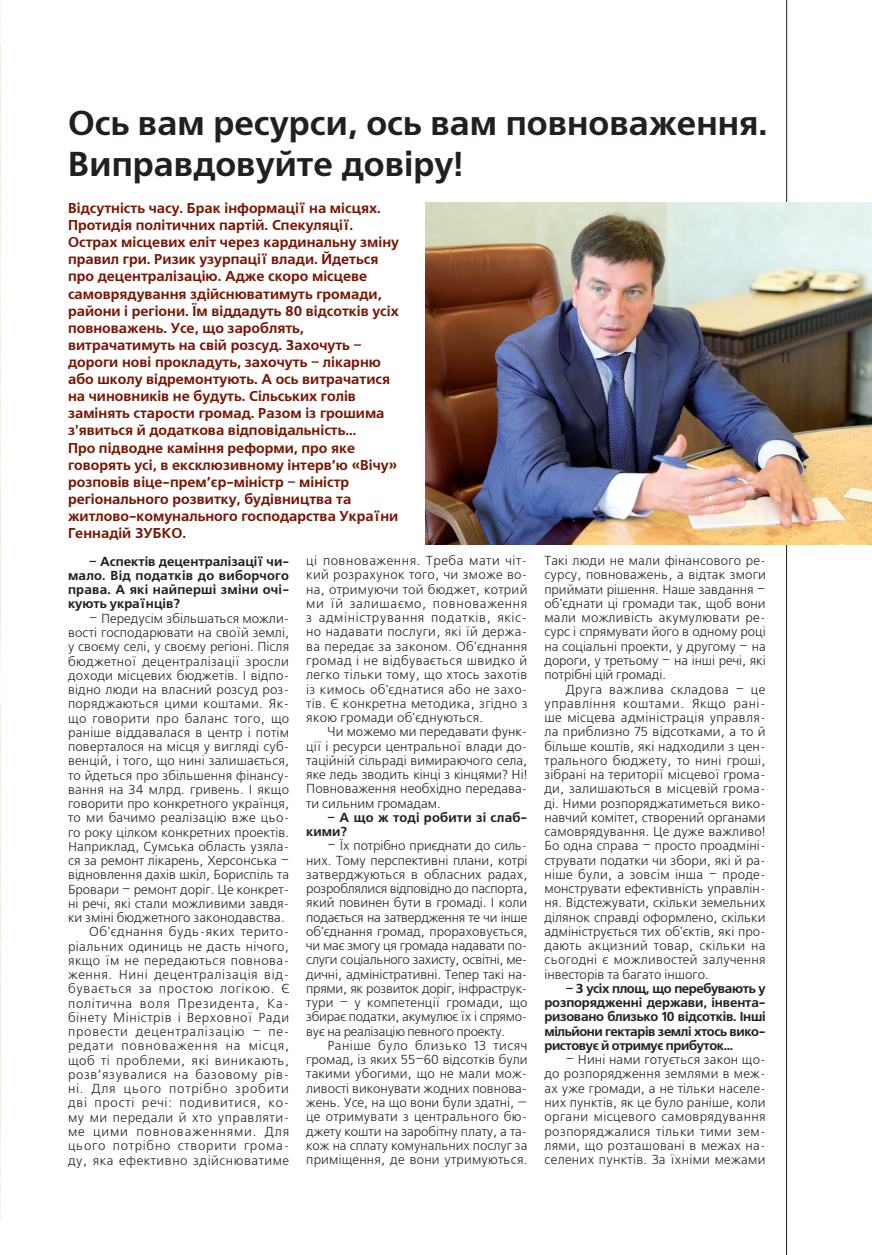
<style>
.page{position:relative;width:872px;height:1255px;background:#fff}
.page>*{position:absolute;margin:0;border:0;box-sizing:border-box;transform-origin:0 0}
.t1{font:700 34.5px/41.4px "Free Set C";color:#231f20}
.foto{font:15px "Free Set C";color:#231f20}
.vrez{font:700 14.25px/17.1px "Free Set C";color:#791500}
.text_freeset{font:13.05px/14.2px "Free Set C";letter-spacing:.005em;color:#231f20;text-align:justify}
.text_freeset-2{font:700 13.05px/14.2px "Free Set C";color:#231f20;text-align:justify}
</style>
<div class="page">
<img style="left:0;top:2px;width:1px;height:1217px">
<svg style="left:774px;top:0;width:13px;height:1254px"></svg>
<img style="left:425px;top:202px;width:447px;height:342px">
<p class="t1" style="left:68px;top:103px;width:701px">Ось вам ресурси, ось вам повноваження.<br>Виправдовуйте довіру!</p>
<p class="vrez" style="left:68px;top:200px;width:314px">Відсутність часу. Брак інформації на місцях.<br>Протидія політичних партій. Спекуляції.</p>
<p class="vrez" style="left:68px;top:234px;width:332px">Острах місцевих еліт через кардинальну зміну правил гри. Ризик узурпації влади. Йдеться</p>
<p class="vrez" style="left:68px;top:268px;width:332px">про децентралізацію. Адже скоро місцеве самоврядування здійснюватимуть громади, райони і регіони. Їм віддадуть 80 відсотків усіх повноважень. Усе, що зароблять, витрачатимуть на свій розсуд. Захочуть – дороги нові прокладуть, захочуть – лікарню або школу відремонтують. А ось витрачатися на чиновників не будуть. Сільських голів замінять старости громад. Разом із грошима з'явиться й додаткова відповідальність...</p>
<p class="vrez" style="left:68px;top:439px;width:332px">Про підводне каміння реформи, про яке говорять усі, в ексклюзивному інтерв’ю «Вічу» розповів віце-прем’єр-міністр – міністр регіонального розвитку, будівництва та житлово-комунального господарства України</p>
<p class="vrez" style="left:68px;top:525px;width:120px">Геннадій ЗУБКО.</p>
<p class="text_freeset-2" style="left:68px;top:554px;width:223px;text-indent:21px">– Аспектів децентралізації чи&shy;мало. Від податків до виборчого права. А які найперші зміни очі&shy;кують українців?</p>
<p class="text_freeset" style="left:68px;top:611px;width:223px;text-indent:21px">– Передусім збільшаться можли&shy;вості господарювати на своїй землі, у своєму селі, у своєму регіоні. Після бюджетної децентралізації зросли доходи місцевих бюджетів. І відпо&shy;відно люди на власний розсуд роз&shy;поряджаються цими коштами. Як&shy;що говорити про баланс того, що раніше віддавалася в центр і потім поверталося на місця у вигляді суб&shy;венцій, і того, що нині залишається, то йдеться про збільшення фінансу&shy;вання на 34 млрд. гривень. І якщо говорити про конкретного українця, то ми бачимо реалізацію вже цьо&shy;го року цілком конкретних проектів.<br>Наприклад, Сумська область узяла&shy;ся за ремонт лікарень, Херсонська – відновлення дахів шкіл, Бориспіль та Бровари – ремонт доріг. Це конкрет&shy;ні речі, які стали можливими завдя&shy;ки зміні бюджетного законодавства.</p>
<p class="text_freeset" style="left:68px;top:925px;width:223px;text-indent:21px">Об'єднання будь-яких терито&shy;ріальних одиниць не дасть нічого, якщо їм не передаються повнова&shy;ження. Нині децентралізація від&shy;бувається за простою логікою. Є політична воля Президента, Ка&shy;бінету Міністрів і Верховної Ради провести децентралізацію – пе&shy;редати повноваження на місця, щоб ті проблеми, які виникають, розв’язувалися на базовому рів&shy;ні. Для цього потрібно зробити дві прості речі: подивитися, ко&shy;му ми передали й хто управляти&shy;ме цими повноваженнями. Для цього потрібно створити грома&shy;ду, яка ефективно здійснюватиме</p>
<p class="text_freeset" style="left:306px;top:554px;width:223px">ці повноваження. Треба мати чіт&shy;кий розрахунок того, чи зможе во&shy;на, отримуючи той бюджет, котрий ми їй залишаємо, повноваження з адміністрування податків, якіс&shy;но надавати послуги, які їй держа&shy;ва передає за законом. Об'єднання громад і не відбувається швидко й легко тільки тому, що хтось захотів із кимось об'єднатися або не захо&shy;тів. Є конкретна методика, згідно з якою громади об'єднуються.</p>
<p class="text_freeset" style="left:306px;top:725px;width:223px;text-indent:21px">Чи можемо ми передавати функ&shy;ції і ресурси центральної влади до&shy;таційній сільраді вимираючого села, яке ледь зводить кінці з кінцями? Ні!<br>Повноваження необхідно передава&shy;ти сильним громадам.</p>
<p class="text_freeset-2" style="left:306px;top:810px;width:223px;text-indent:21px">– А що ж тоді робити зі слаб&shy;кими?</p>
<p class="text_freeset" style="left:306px;top:839px;width:223px;text-indent:21px">– Їх потрібно приєднати до силь&shy;них. Тому перспективні плани, котрі затверджуються в обласних радах, розроблялися відповідно до паспорта, який повинен бути в громаді. І коли подається на затвердження те чи інше об'єднання громад, прораховується, чи має змогу ця громада надавати по&shy;слуги соціального захисту, освітні, ме&shy;дичні, адміністративні. Тепер такі на&shy;прями, як розвиток доріг, інфраструк&shy;тури – у компетенції громади, що збирає податки, акумулює їх і спрямо&shy;вує на реалізацію певного проекту.</p>
<p class="text_freeset" style="left:306px;top:1038px;width:223px;text-indent:21px">Раніше було близько 13 тисяч громад, із яких 55–60 відсотків були такими убогими, що не мали мож&shy;ливості виконувати жодних повнова&shy;жень. Усе, на що вони були здатні, — це отримувати з центрального бю&shy;джету кошти на заробітну плату, а та&shy;кож на сплату комунальних послуг за приміщення, де вони утримуються.</p>
<p class="text_freeset" style="left:544px;top:554px;width:223px">Такі люди не мали фінансового ре&shy;сурсу, повноважень, а відтак змоги приймати рішення. Наше завдання – об'єднати ці громади так, щоб вони мали можливість акумулювати ре&shy;сурс і спрямувати його в одному році на соціальні проекти, у другому – на дороги, у третьому – на інші речі, які потрібні цій громаді.</p>
<p class="text_freeset" style="left:544px;top:682px;width:223px;text-indent:21px">Друга важлива складова – це управління коштами. Якщо рані&shy;ше місцева адміністрація управля&shy;ла приблизно 75 відсотками, а то й більше коштів, які надходили з цен&shy;трального бюджету, то нині гроші, зібрані на території місцевої грома&shy;ди, залишаються в місцевій грома&shy;ді. Ними розпоряджатиметься вико&shy;навчий комітет, створений органами самоврядування. Це дуже важливо!<br>Бо одна справа – просто проадміні&shy;струвати податки чи збори, які й ра&shy;ніше були, а зовсім інша – проде&shy;монструвати ефективність управлін&shy;ня. Відстежувати, скільки земельних ділянок справді оформлено, скільки адмініструється тих об'єктів, які про&shy;дають акцизний товар, скільки на сьогодні є можливостей залучення інвесторів та багато іншого.</p>
<p class="text_freeset-2" style="left:544px;top:981px;width:223px;text-indent:21px">– З усіх площ, що перебувають у розпорядженні держави, інвента&shy;ризовано близько 10 відсотків. Інші мільйони гектарів землі хтось вико&shy;ристовує й отримує прибуток...</p>
<p class="text_freeset" style="left:544px;top:1053px;width:223px;text-indent:21px">– Нині нами готується закон що&shy;до розпорядження землями в меж&shy;ах уже громади, а не тільки населе&shy;них пунктів, як це було раніше, коли органи місцевого самоврядування розпоряджалися тільки тими зем&shy;лями, що розташовані в межах на&shy;селених пунктів. За їхніми межами</p>
<p class="foto" style="left:779px;top:349px;width:12px">11</p>
</div>
